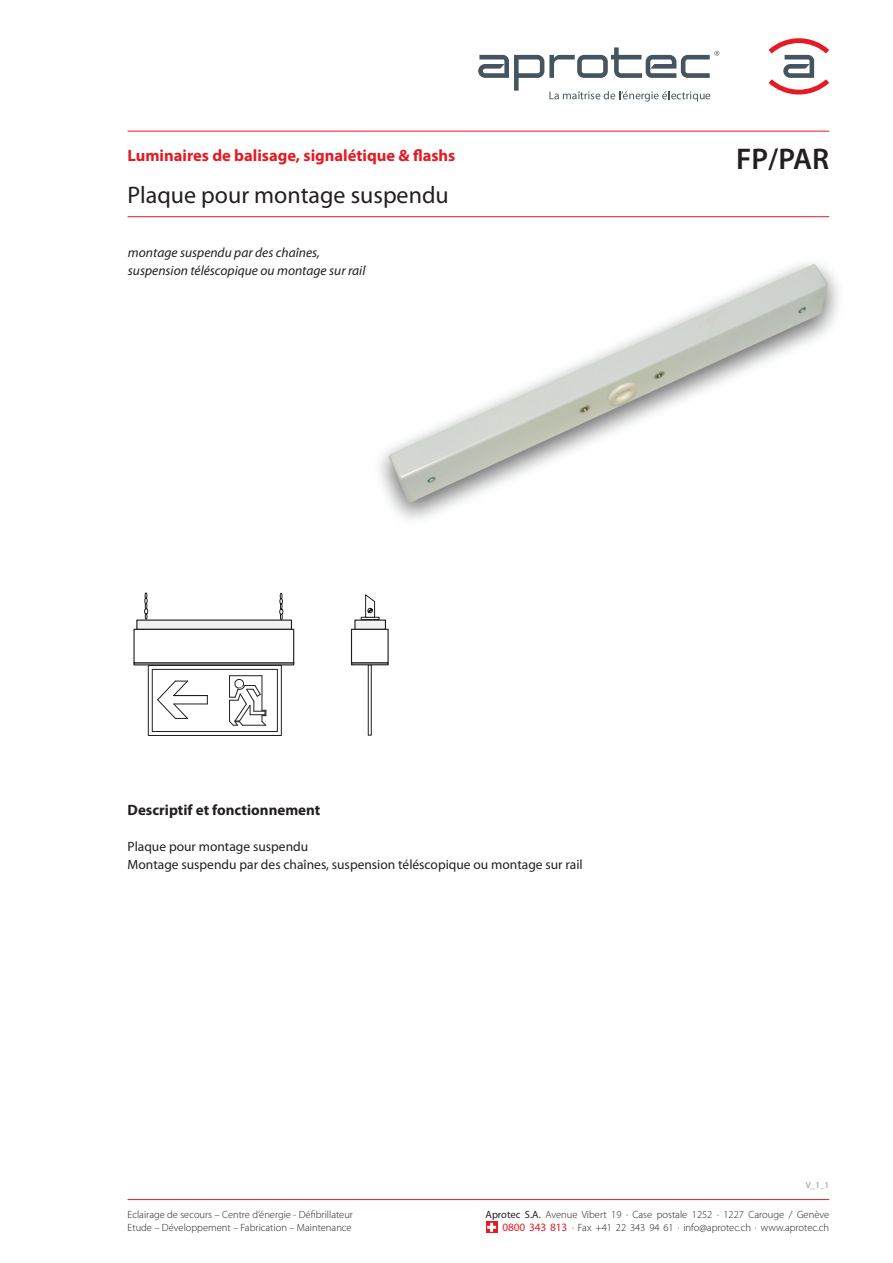
<style>
.page{position:relative;width:893px;height:1263px;background:#fff}
.page>*{position:absolute;margin:0;border:0;box-sizing:border-box;transform-origin:0 0}
.t1{font:600 30px "Myriad Pro";color:#231f20}
.t2{font:24px "Myriad Pro";color:#231f20}
.t3{font:700 16.5px "Myriad Pro";color:#e51a23}
.t4{font:700 15px "Myriad Pro";color:#231f20}
.t5{font:13.5px/18px "Myriad Pro";color:#231f20}
.t6{font:italic 13.5px/18px "Myriad Pro";color:#231f20}
.t7{font:300 10.5px/13.5px "Myriad Pro";color:#231f20}
.t8{font:9px "Myriad Pro";color:#939598}
.s1{font-weight:400}
.s2{font-weight:400;font-size:11.25px;color:#e51a23}
</style>
<div class="page">
<img style="left:379px;top:263px;width:460px;height:256px">
<div style="left:351px;top:629px;width:38px;height:34px;border:1px solid #231f20"></div>
<div style="left:354px;top:619px;width:32px;height:11px;background:#f1f2f3;border:1px solid #231f20"></div>
<div style="left:136px;top:619px;width:156px;height:11px;background:#f1f2f3;border:1px solid #231f20"></div>
<svg style="left:144px;top:593px;width:140px;height:28px"></svg>
<svg style="left:361px;top:594px;width:18px;height:25px"></svg>
<div style="left:133px;top:662px;width:161px;height:3px;background:#fff;border:1px solid #231f20"></div>
<div style="left:368px;top:664px;width:4px;height:71px;border:1px solid #231f20"></div>
<div style="left:351px;top:662px;width:38px;height:3px;border:1px solid #231f20"></div>
<hr style="left:148px;top:665px;width:1px;height:70px;background:#231f20">
<hr style="left:152px;top:669px;width:1px;height:62px;background:#231f20">
<hr style="left:281px;top:665px;width:1px;height:70px;background:#231f20">
<hr style="left:277px;top:669px;width:1px;height:62px;background:#231f20">
<hr style="left:148px;top:665px;width:133px;height:1px;background:#231f20">
<hr style="left:230px;top:675px;width:32px;height:1px;background:#231f20">
<hr style="left:152px;top:669px;width:125px;height:1px;background:#231f20">
<hr style="left:148px;top:735px;width:133px;height:1px;background:#231f20">
<hr style="left:152px;top:731px;width:125px;height:1px;background:#231f20">
<hr style="left:174px;top:704px;width:33px;height:1px;background:#231f20">
<hr style="left:174px;top:695px;width:33px;height:1px;background:#231f20">
<svg style="left:157px;top:680px;width:31px;height:39px"></svg>
<svg style="left:229px;top:676px;width:38px;height:50px"></svg>
<hr style="left:128px;top:1199px;width:701px;height:1px;background:#e51a23">
<svg style="left:486px;top:1221px;width:12px;height:12px"></svg>
<svg style="left:487px;top:1223px;width:9px;height:9px"></svg>
<hr style="left:128px;top:216px;width:701px;height:1px;background:#e51a23">
<svg style="left:768px;top:38px;width:61px;height:56px"></svg>
<svg style="left:478px;top:47px;width:241px;height:55px"></svg>
<hr style="left:128px;top:131px;width:701px;height:1px;background:#e51a23">
<h3 class="t3" style="left:128px;top:145px;width:329px">Luminaires de balisage, signalétique &amp; flashs</h3>
<h2 class="t2" style="left:128px;top:180px;width:323px">Plaque pour montage suspendu</h2>
<p class="t6" style="left:128px;top:243px;width:239px">montage suspendu par des chaînes, suspension téléscopique ou montage sur rail</p>
<h1 class="t1" style="left:736px;top:140px;width:94px">FP/PAR</h1>
<h3 class="t4" style="left:128px;top:800px;width:194px">Descriptif et fonctionnement</h3>
<p class="t5" style="left:128px;top:837px;width:457px">Plaque pour montage suspendu<br>Montage suspendu par des chaînes, suspension téléscopique ou montage sur rail</p>
<p class="t8" style="left:806px;top:1179px;width:25px">V_1_1</p>
<p class="t7" style="left:128px;top:1207px;width:227px">Eclairage de secours – Centre d’énergie - Défibrillateur<br>Etude – Développement – Fabrication – Maintenance</p>
<p class="t7" style="left:486px;top:1207px;width:345px;text-align:right"><span class="s1">Aprotec S.A.</span> Avenue Vibert 19 · Case postale 1252 · 1227 Carouge / Genève<br><span class="s2">0800 343 813</span> · Fax +41 22 343 94 61 · info@aprotec.ch · www.aprotec.ch</p>
</div>
